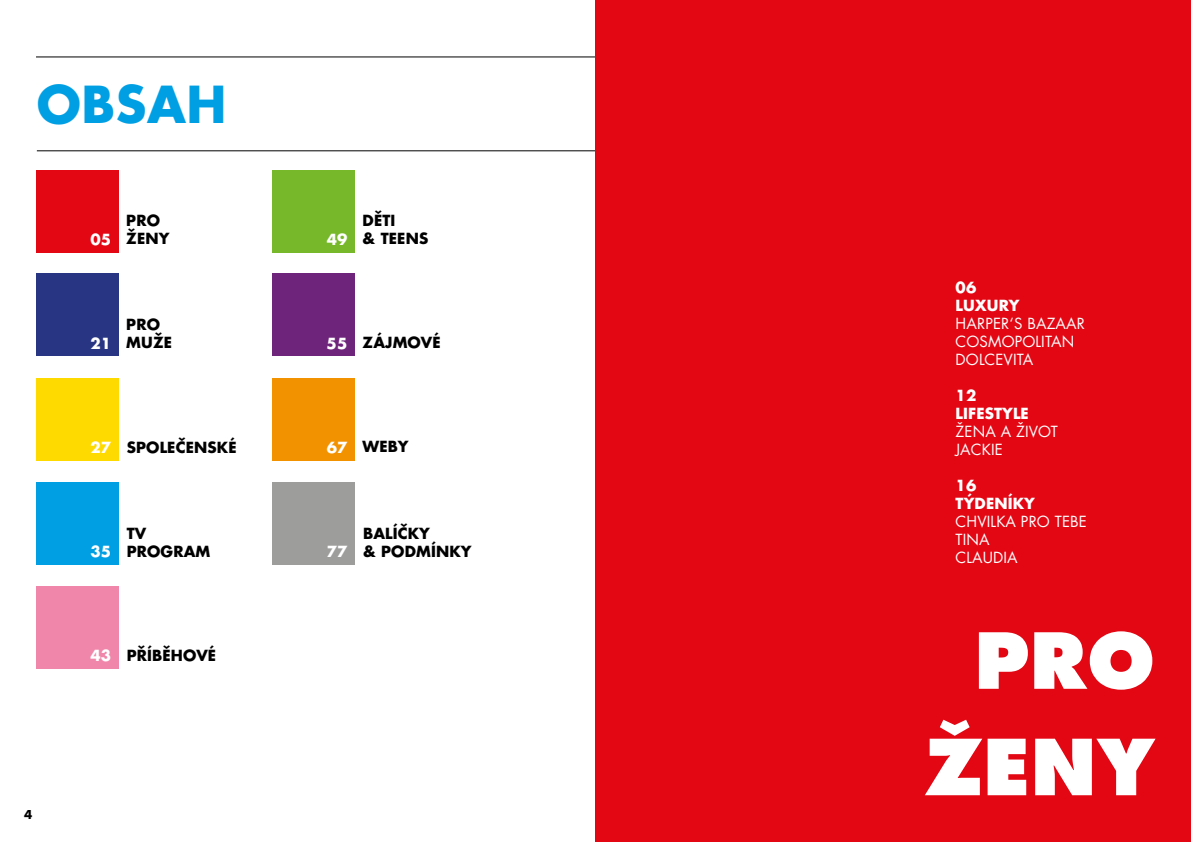
<style>
.page{position:relative;width:1191px;height:842px;background:#fff}
.page>*{position:absolute;margin:0;border:0;box-sizing:border-box;transform-origin:0 0}
.t1{font:800 75px/106.4px "Futura Com";letter-spacing:.01em;color:#fff;text-align:right}
.t2{font:700 49.8px "Futura Com";color:#009fe3}
.t3{font:700 15px/18px "Futura Com";letter-spacing:.01em;color:#000}
.t4{font:15px/18px "Futura Com";letter-spacing:.01em;color:#fff}
.t5{font:700 15px/18px "Futura Com";letter-spacing:.01em;color:#fff}
.t6{font:700 12px "Futura Com";color:#000}
</style>
<div class="page">
<hr style="left:36px;top:57px;width:1119px;height:1px;background:#000">
<hr style="left:37px;top:151px;width:566px;height:1px;background:#000">
<div style="left:36px;top:170px;width:82px;height:82px;background:#e30613"></div>
<div style="left:595px;top:0;width:596px;height:842px;background:#e30613"></div>
<div style="left:36px;top:274px;width:82px;height:82px;background:#283583"></div>
<div style="left:36px;top:378px;width:82px;height:82px;background:#ffda00"></div>
<div style="left:36px;top:482px;width:82px;height:82px;background:#009fe3"></div>
<div style="left:36px;top:586px;width:82px;height:82px;background:#f087aa"></div>
<div style="left:272px;top:482px;width:82px;height:82px;background:#9d9d9c"></div>
<div style="left:272px;top:170px;width:82px;height:82px;background:#76b82a"></div>
<div style="left:272px;top:274px;width:82px;height:82px;background:#6f247c"></div>
<div style="left:272px;top:378px;width:82px;height:82px;background:#f39200"></div>
<h2 class="t2" style="left:37px;top:66px;width:191px">OBSAH</h2>
<p class="t5" style="left:90px;top:230px;width:22px">05</p>
<p class="t3" style="left:126px;top:211px;width:45px">PRO<br>ŽENY</p>
<p class="t5" style="left:90px;top:333px;width:22px">21</p>
<p class="t3" style="left:126px;top:315px;width:45px">PRO<br>MUŽE</p>
<p class="t5" style="left:90px;top:438px;width:22px">27</p>
<p class="t3" style="left:127px;top:438px;width:11px">SPOLE</p>
<p class="t3" style="left:176px;top:438px;width:62px">ČENSKÉ</p>
<p class="t5" style="left:90px;top:542px;width:22px">35</p>
<p class="t3" style="left:127px;top:524px;width:85px">TV<br>PROGRAM</p>
<p class="t5" style="left:90px;top:646px;width:22px">43</p>
<p class="t3" style="left:127px;top:646px;width:91px">PŘÍBĚHOVÉ</p>
<p class="t6" style="left:24px;top:805px;width:10px">4</p>
<p class="t5" style="left:327px;top:230px;width:22px">49</p>
<p class="t3" style="left:362px;top:211px;width:67px">DĚTI<br>&amp; TEENS</p>
<p class="t5" style="left:327px;top:333px;width:22px">55</p>
<p class="t3" style="left:362px;top:333px;width:36px">ZÁJMO</p>
<p class="t3" style="left:421px;top:333px;width:21px">VÉ</p>
<p class="t5" style="left:327px;top:438px;width:22px">67</p>
<p class="t3" style="left:362px;top:437px;width:47px">WEBY</p>
<p class="t5" style="left:327px;top:542px;width:22px">77</p>
<p class="t3" style="left:363px;top:524px;width:110px">BALÍČKY<br>&amp; PODMÍNKY</p>
<p class="t5" style="left:955px;top:278px;width:65px">06<br>LUXURY</p>
<p class="t4" style="left:955px;top:315px;width:21px">HARPER</p>
<p class="t4" style="left:1009px;top:315px;width:57px">‘S BAZAAR</p>
<p class="t4" style="left:955px;top:333px;width:23px">COSMOPOL</p>
<p class="t4" style="left:1041px;top:333px;width:14px">ITAN</p>
<p class="t4" style="left:955px;top:351px;width:21px">DOLCE</p>
<p class="t4" style="left:1003px;top:351px;width:23px">VITA</p>
<p class="t5" style="left:955px;top:386px;width:75px">12<br>LIFESTYLE</p>
<p class="t4" style="left:955px;top:423px;width:20px">ŽENA</p>
<p class="t4" style="left:1000px;top:423px;width:39px">A ŽIVOT</p>
<p class="t4" style="left:955px;top:441px;width:46px">JAC KIE</p>
<p class="t5" style="left:955px;top:476px;width:81px">16<br>TÝDENÍKY</p>
<p class="t4" style="left:955px;top:513px;width:76px">CHVILKA PRO</p>
<p class="t4" style="left:1054px;top:513px;width:9px">TEBE</p>
<p class="t4" style="left:955px;top:531px;width:62px">TINA<br>CLAUDIA</p>
<h1 class="t1" style="left:924px;top:608px;width:232px">PRO<br>ŽENY</h1>
</div>
